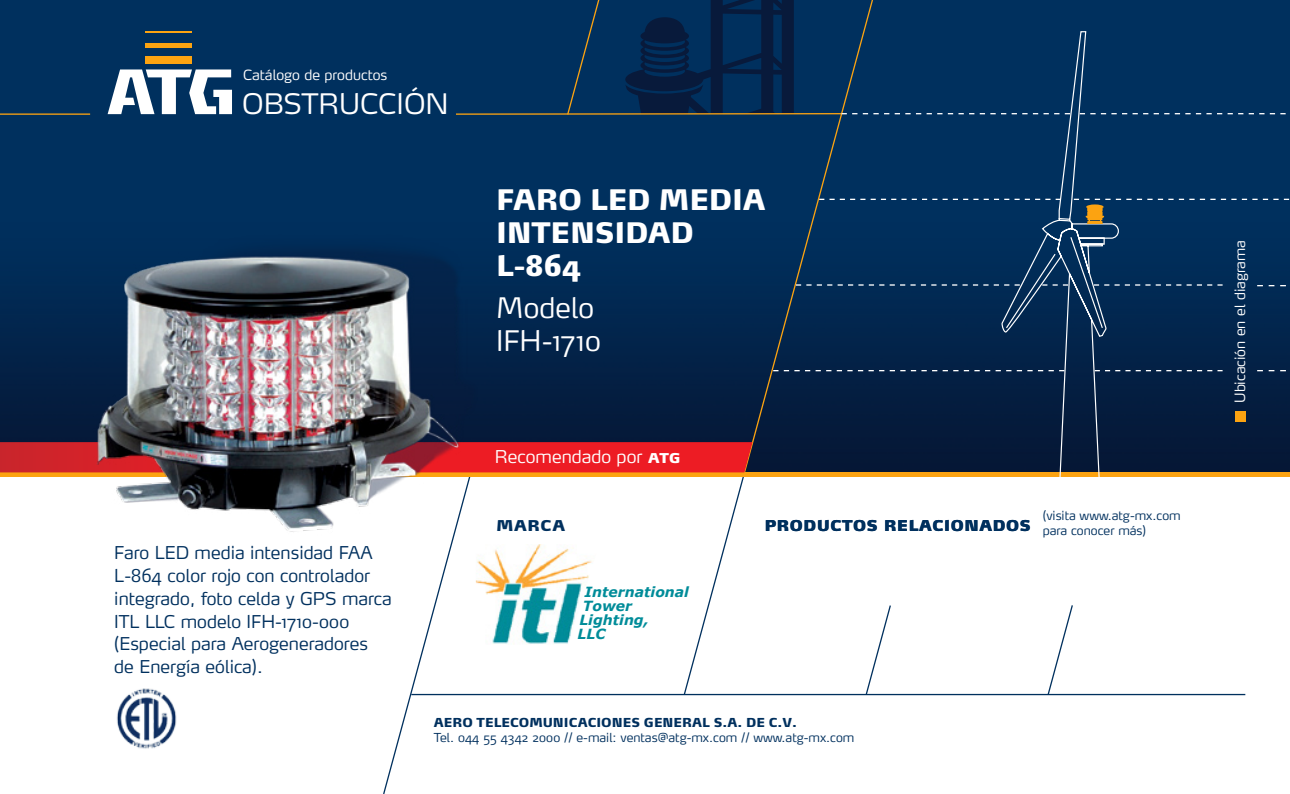
<style>
.page{position:relative;width:1290px;height:794px;background:#fff}
.page>*{position:absolute;margin:0;border:0;box-sizing:border-box;transform-origin:0 0}
.t1{font:900 28px/33.2px "Max";letter-spacing:-.01em;color:#fff}
.t2{font:300 28px/33.2px "Max";color:#fff}
.t3{font:19.25px "Max Extra Bold SC";color:#00305e}
.t4{font:300 17.5px/22.8px "Max";color:#00305e}
.t5{font:300 17.5px "Max";color:#fff}
.t6{font:300 14px "Max";color:#fff}
.t7{font:italic 700 14px "Verdana";color:#008c99}
.t8{font:300 12.25px/15.8px "Max";color:#00305e}
.t9{font:900 12.25px "Max";color:#00305e}
.s1{font-family:"Max Extra Bold SC";font-weight:400}
</style>
<div class="page">
<img style="left:0;top:0;width:1290px;height:472px">
<svg style="left:625px;top:0;width:117px;height:113px;background:#03264e"></svg>
<hr style="left:411px;top:694px;width:834px;height:1px;background:#00305e">
<hr style="left:456px;top:113px;width:385px;height:2px;background:#fca311">
<svg style="left:566px;top:0;width:39px;height:116px;background:#0b355a"></svg>
<div style="left:1235px;top:412px;width:10px;height:10px;background:#fca311"></div>
<svg style="left:864px;top:605px;width:28px;height:91px"></svg>
<svg style="left:1046px;top:605px;width:28px;height:91px"></svg>
<svg style="left:742px;top:0;width:137px;height:472px;background:#042950"></svg>
<div style="left:146px;top:56px;width:46px;height:8px;background:#fca311"></div>
<div style="left:146px;top:43px;width:46px;height:5px;background:#fca311"></div>
<hr style="left:146px;top:31px;width:46px;height:2px;background:#fca311">
<svg style="left:108px;top:69px;width:124px;height:45px"></svg>
<hr style="left:0;top:113px;width:90px;height:2px;background:#fca311">
<div style="left:0;top:472px;width:1290px;height:5px;background:#fca311"></div>
<svg style="left:1001px;top:31px;width:118px;height:446px;background:#0e3258"></svg>
<svg style="left:0;top:442px;width:752px;height:352px"></svg>
<svg style="left:1095px;top:370px;width:127px;height:1px"></svg>
<svg style="left:1094px;top:284px;width:128px;height:2px"></svg>
<svg style="left:1080px;top:113px;width:210px;height:1px"></svg>
<svg style="left:1257px;top:285px;width:33px;height:1px"></svg>
<svg style="left:1257px;top:370px;width:33px;height:1px"></svg>
<svg style="left:1042px;top:284px;width:26px;height:2px"></svg>
<svg style="left:796px;top:284px;width:224px;height:2px"></svg>
<svg style="left:773px;top:370px;width:291px;height:1px"></svg>
<svg style="left:819px;top:199px;width:242px;height:1px"></svg>
<svg style="left:841px;top:113px;width:229px;height:1px"></svg>
<img style="left:82px;top:213px;width:399px;height:328px">
<img style="left:476px;top:544px;width:123px;height:101px">
<svg style="left:1074px;top:199px;width:216px;height:25px;background:#133a5d"></svg>
<img style="left:114px;top:687px;width:65px;height:63px">
<p class="t6" style="left:243px;top:66px;width:146px">Catálogo de productos</p>
<h1 class="t2" style="left:242px;top:87px;width:208px">OBSTRUCCIÓN</h1>
<p class="t4" style="left:114px;top:541px;width:279px">Faro LED media intensidad FAA<br>L-864 color rojo con controlador integrado, foto celda y GPS marca<br>ITL LLC modelo IFH-1710-000 (Especial para Aerogeneradores de Energía eólica).</p>
<h1 class="t1" style="left:496px;top:183px;width:271px">FARO LED MEDIA<br>INTENSIDAD<br>L-864</h1>
<h1 class="t2" style="left:496px;top:291px;width:106px">Modelo<br>IFH-1710</h1>
<p class="t5" style="left:495px;top:445px;width:187px">Recomendado por <span class="s1">atg</span></p>
<p class="t3" style="left:496px;top:511px;width:71px">marca</p>
<p class="t7" style="left:585px;top:582px;width:106px">International</p>
<p class="t7" style="left:583px;top:596px;width:51px">Tower</p>
<p class="t7" style="left:579px;top:610px;width:71px">Lighting,</p>
<p class="t7" style="left:578px;top:624px;width:29px">LLC</p>
<p class="t3" style="left:764px;top:511px;width:268px">productos relacionados</p>
<p class="t8" style="left:1043px;top:507px;width:139px">(visita www.atg-mx.com para conocer más)</p>
<p class="t9" style="left:434px;top:714px;width:365px">AERO TELECOMUNICACIONES GENERAL S.A. DE C.V.</p>
<p class="t8" style="left:434px;top:730px;width:422px">Tel. 044 55 4342 2000 // e-mail: ventas@atg-mx.com // www.atg-mx.com</p>
<p class="t6" style="left:1231px;top:403px;width:164px;rotate:-90deg">Ubicación en el diagrama</p>
</div>
